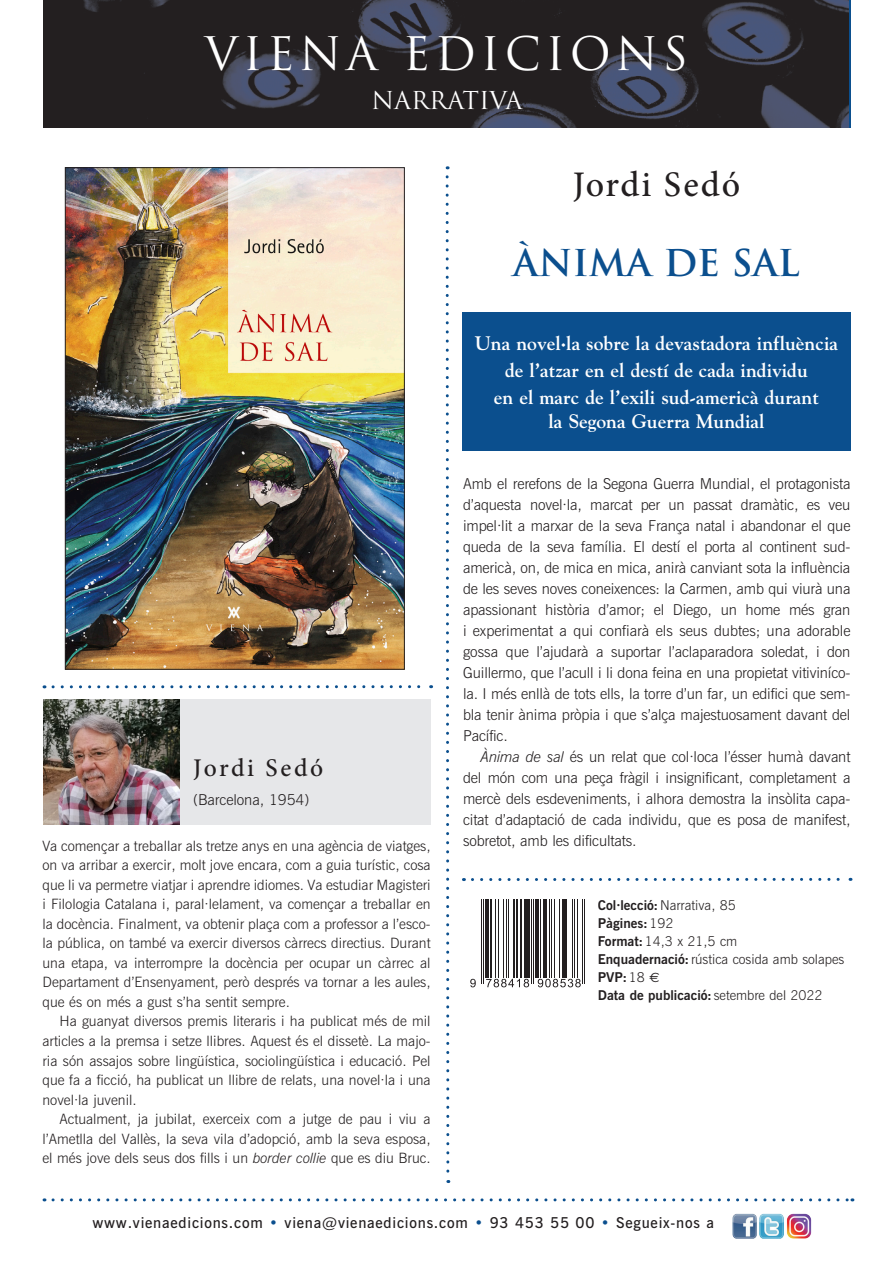
<style>
.page{position:relative;width:893px;height:1263px;background:#fff}
.page>*{position:absolute;margin:0;border:0;box-sizing:border-box;transform-origin:0 0}
.t1{font:45px "Trajan";letter-spacing:.1em;color:#fff}
.t2{font:700 36px "Trajan";color:#0b4f8e}
.t3{font:500 36px "Minion Pro";letter-spacing:.05em;color:#231f20}
.t4{font:500 25.5px "Minion Pro";letter-spacing:.1em;color:#231f20}
.t5{font:24px "Trajan";color:#fff}
.t6{font:700 19.5px/24px "Goudy Std";color:#fff;text-align:center}
.t7{font:300 15px/21px "News Gothic BT";letter-spacing:-.01em;color:#231f20;text-align:justify}
.t8{font:600 15px "News Gothic BT";letter-spacing:.05em;color:#231f20}
.t9{font:300 14.25px/19.5px "News Gothic BT";color:#231f20;text-align:justify}
.t10{font:300 13.5px "News Gothic BT";color:#231f20}
.t11{font:700 13.5px "News Gothic BT";color:#231f20}
.s1{font-style:italic}
.s2{font-weight:700}
.s3{font-weight:300}
.s4{font-family:"Euro Sans";font-weight:400}
.s5{color:#0b4f8e}
</style>
<div class="page">
<img style="left:67px;top:169px;width:336px;height:499px">
<svg style="left:445px;top:166px;width:6px;height:1017px"></svg>
<svg style="left:472px;top:878px;width:379px;height:3px"></svg>
<img style="left:44px;top:0;width:804px;height:128px">
<svg style="left:53px;top:1198px;width:800px;height:3px"></svg>
<svg style="left:53px;top:685px;width:379px;height:3px"></svg>
<svg style="left:486px;top:979px;width:43px;height:8px"></svg>
<svg style="left:538px;top:979px;width:43px;height:8px"></svg>
<svg style="left:470px;top:979px;width:6px;height:8px"></svg>
<hr style="left:481px;top:899px;width:1px;height:85px;background:#231f20">
<hr style="left:483px;top:899px;width:1px;height:85px;background:#231f20">
<hr style="left:485px;top:899px;width:3px;height:78px;background:#231f20">
<hr style="left:489px;top:899px;width:2px;height:78px;background:#231f20">
<hr style="left:495px;top:899px;width:1px;height:78px;background:#231f20">
<hr style="left:498px;top:899px;width:1px;height:78px;background:#231f20">
<hr style="left:503px;top:899px;width:1px;height:78px;background:#231f20">
<hr style="left:506px;top:899px;width:1px;height:78px;background:#231f20">
<hr style="left:508px;top:899px;width:1px;height:78px;background:#231f20">
<hr style="left:513px;top:899px;width:2px;height:78px;background:#231f20">
<hr style="left:516px;top:899px;width:2px;height:78px;background:#231f20">
<hr style="left:520px;top:899px;width:2px;height:78px;background:#231f20">
<hr style="left:524px;top:899px;width:2px;height:78px;background:#231f20">
<hr style="left:527px;top:899px;width:3px;height:78px;background:#231f20">
<hr style="left:531px;top:899px;width:1px;height:85px;background:#231f20">
<hr style="left:533px;top:899px;width:1px;height:85px;background:#231f20">
<hr style="left:536px;top:899px;width:3px;height:78px;background:#231f20">
<hr style="left:540px;top:899px;width:1px;height:78px;background:#231f20">
<hr style="left:543px;top:899px;width:3px;height:78px;background:#231f20">
<hr style="left:549px;top:899px;width:1px;height:78px;background:#231f20">
<hr style="left:551px;top:899px;width:1px;height:78px;background:#231f20">
<hr style="left:554px;top:899px;width:1px;height:78px;background:#231f20">
<hr style="left:559px;top:899px;width:1px;height:78px;background:#231f20">
<hr style="left:562px;top:899px;width:3px;height:78px;background:#231f20">
<hr style="left:566px;top:899px;width:1px;height:78px;background:#231f20">
<hr style="left:572px;top:899px;width:1px;height:78px;background:#231f20">
<hr style="left:574px;top:899px;width:1px;height:78px;background:#231f20">
<hr style="left:577px;top:899px;width:1px;height:78px;background:#231f20">
<hr style="left:582px;top:899px;width:1px;height:85px;background:#231f20">
<hr style="left:584px;top:899px;width:1px;height:85px;background:#231f20">
<img style="left:732px;top:1213px;width:80px;height:26px">
<div style="left:43px;top:699px;width:388px;height:125px;background:#e6e7e9"></div>
<img style="left:43px;top:699px;width:136px;height:125px">
<div style="left:462px;top:313px;width:388px;height:138px;background:#0b4f8e"></div>
<p class="t1" style="left:205px;top:26px;width:485px">VIENA EDICIONS</p>
<p class="t5" style="left:371px;top:85px;width:152px">NARRATIVA</p>
<p class="t3" style="left:573px;top:161px;width:169px">Jordi Sedó</p>
<p class="t2" style="left:513px;top:240px;width:288px">ÀNIMA DE SAL</p>
<p class="t4" style="left:193px;top:751px;width:132px">Jordi Sedó</p>
<p class="t7" style="left:193px;top:789px;width:118px">(Barcelona, 1954)</p>
<p class="t9" style="left:43px;top:836px;width:390px">Va començar a treballar als tretze anys en una agència de viatges, on va arribar a exercir, molt jove encara, com a guia turístic, cosa que li va permetre viatjar i aprendre idiomes. Va estudiar Magisteri i Filologia Catalana i, paral·lelament, va començar a treballar en la docència. Finalment, va obtenir plaça com a professor a l’esco&shy;la pública, on també va exercir diversos càrrecs directius. Durant una etapa, va interrompre la docència per ocupar un càrrec al Departament d’Ensenyament, però després va tornar a les aules, que és on més a gust s’ha sentit sempre.</p>
<p class="t9" style="left:43px;top:1011px;width:390px;text-indent:17px">Ha guanyat diversos premis literaris i ha publicat més de mil articles a la premsa i setze llibres. Aquest és el dissetè. La majo&shy;ria són assajos sobre lingüística, sociolingüística i educació. Pel que fa a ficció, ha publicat un llibre de relats, una novel·la i una novel·la juvenil.</p>
<p class="t9" style="left:43px;top:1109px;width:390px;text-indent:17px">Actualment, ja jubilat, exerceix com a jutge de pau i viu a l’Ametlla del Vallès, la seva vila d’adopció, amb la seva esposa, el més jove dels seus dos fills i un <span class="s1">border collie</span> que es diu Bruc.</p>
<p class="t6" style="left:475px;top:331px;width:365px">Una novel·la sobre la devastadora influència</p>
<p class="t6" style="left:505px;top:358px;width:304px">de l’atzar en el destí de cada individu</p>
<p class="t6" style="left:494px;top:385px;width:327px">en el marc de l’exili sud-americà durant la Segona Guerra Mundial</p>
<p class="t7" style="left:463px;top:473px;width:389px">Amb el rerefons de la Segona Guerra Mundial, el protagonista d’aquesta novel·la, marcat per un passat dramàtic, es veu impel·lit a marxar de la seva França natal i abandonar el que queda de la seva família. El destí el porta al continent sud&shy;americà, on, de mica en mica, anirà canviant sota la influència de les seves noves coneixences: la Carmen, amb qui viurà una apassionant història d’amor; el Diego, un home més gran i experimentat a qui confiarà els seus dubtes; una adorable gossa que l’ajudarà a suportar l’aclaparadora soledat, i don Guillermo, que l’acull i li dona feina en una propietat vitiviníco&shy;la. I més enllà de tots ells, la torre d’un far, un edifici que sem&shy;bla tenir ànima pròpia i que s’alça majestuosament davant del Pacífic.</p>
<p class="t7" style="left:463px;top:746px;width:389px;text-indent:17px"><span class="s1">Ànima de sal</span> és un relat que col·loca l’ésser humà davant del món com una peça fràgil i insignificant, completament a mercè dels esdeveniments, i alhora demostra la insòlita capa&shy;citat d’adaptació de cada individu, que es posa de manifest, sobretot, amb les dificultats.</p>
<p class="t10" style="left:598px;top:897px;width:140px"><span class="s2">Col·lecció:</span>Narrativa, 85</p>
<p class="t11" style="left:598px;top:915px;width:77px">Pàgines:<span class="s3">192</span></p>
<p class="t10" style="left:598px;top:933px;width:141px"><span class="s2">Format:</span>14,3 x 21,5 cm</p>
<p class="t10" style="left:598px;top:951px;width:248px"><span class="s2">Enquadernació:</span>rústica cosida amb solapes</p>
<p class="t11" style="left:598px;top:969px;width:63px">PVP:<span class="s3">18</span> <span class="s4">€</span></p>
<p class="t11" style="left:598px;top:987px;width:226px">Data de publicació: <span class="s3">setembre del 2022</span></p>
<p class="t8" style="left:92px;top:1213px;width:623px">www.vienaedicions.com <span class="s5">•</span> viena@vienaedicions.com <span class="s5">•</span> 93 453 55 00 <span class="s5">•</span> Segueix-nos a</p>
</div>
